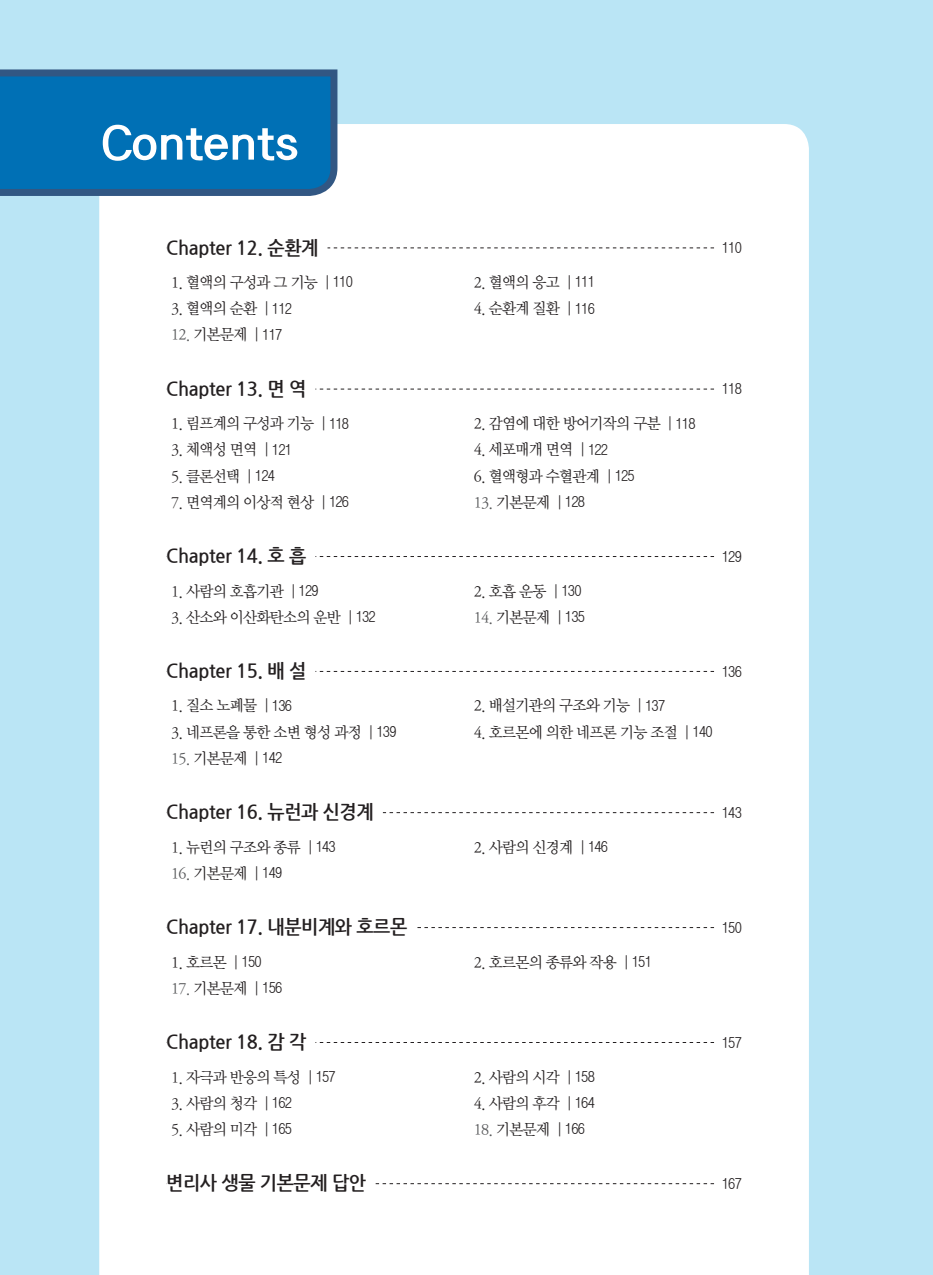
<style>
.page{position:relative;width:933px;height:1275px;background:#bae5f5}
.page>*{position:absolute;margin:0;border:0;box-sizing:border-box;transform-origin:0 0}
.t1{font:52.5px "DX Mgo Std B";color:#fff}
.t2{font:700 19.25px "Nanum Gothic";letter-spacing:-.02em;color:#231f20;scale:.95 1}
.t3{font:15.75px "DX Nmu Std 30";letter-spacing:-.05em;color:#231f20;scale:.95 1}
.t4{font:14px "D Xgo Std 20";letter-spacing:-.05em;color:#231f20}
.s1{font-family:"D Xgo Std 20";font-size:14px}
.s2{font-family:"DX Nmu Std 20"}
.s3{color:#57585a}
</style>
<div class="page">
<div style="left:99px;top:124px;width:710px;height:1151px;background:#fff"></div>
<svg style="left:327px;top:247px;width:388px;height:1px"></svg>
<div style="left:166px;top:244px;width:161px;height:9px;background:#fff"></div>
<div style="left:715px;top:242px;width:29px;height:9px;background:#fff"></div>
<svg style="left:315px;top:389px;width:400px;height:1px"></svg>
<div style="left:166px;top:385px;width:149px;height:9px;background:#fff"></div>
<div style="left:715px;top:383px;width:29px;height:9px;background:#fff"></div>
<svg style="left:315px;top:556px;width:400px;height:1px"></svg>
<div style="left:166px;top:552px;width:149px;height:9px;background:#fff"></div>
<div style="left:715px;top:551px;width:29px;height:9px;background:#fff"></div>
<svg style="left:315px;top:671px;width:400px;height:1px"></svg>
<div style="left:166px;top:667px;width:149px;height:9px;background:#fff"></div>
<div style="left:715px;top:666px;width:29px;height:9px;background:#fff"></div>
<svg style="left:383px;top:812px;width:332px;height:1px"></svg>
<div style="left:166px;top:809px;width:217px;height:8px;background:#fff"></div>
<div style="left:715px;top:807px;width:29px;height:9px;background:#fff"></div>
<svg style="left:416px;top:927px;width:299px;height:1px"></svg>
<div style="left:166px;top:923px;width:250px;height:9px;background:#fff"></div>
<div style="left:715px;top:922px;width:29px;height:9px;background:#fff"></div>
<svg style="left:315px;top:1042px;width:400px;height:1px"></svg>
<div style="left:166px;top:1038px;width:149px;height:9px;background:#fff"></div>
<div style="left:715px;top:1037px;width:29px;height:9px;background:#fff"></div>
<svg style="left:375px;top:1183px;width:340px;height:1px"></svg>
<div style="left:166px;top:1180px;width:209px;height:8px;background:#fff"></div>
<div style="left:715px;top:1178px;width:29px;height:9px;background:#fff"></div>
<svg style="left:0;top:69px;width:341px;height:130px;background:#0c70b0"></svg>
<h1 class="t1" style="left:101px;top:121px;width:199px">Contents</h1>
<p class="t2" style="left:166px;top:238px;width:162px">Chapter 12. 순환계</p>
<p class="t4" style="left:722px;top:241px;width:22px">110</p>
<p class="t3" style="left:171px;top:274px;width:193px">1. 혈액의 구성과 그 기능 | <span class="s1">110</span></p>
<p class="t3" style="left:474px;top:274px;width:129px">2. 혈액의 응고 | <span class="s1">111</span></p>
<p class="t3" style="left:171px;top:301px;width:129px"><span class="s2">3</span>. 혈액의 순환 | <span class="s1">112</span></p>
<p class="t3" style="left:474px;top:301px;width:129px">4. 순환계 질환 | <span class="s1">116</span></p>
<p class="t3" style="left:171px;top:327px;width:118px"><span class="s3">12.</span> 기본문제 | <span class="s1">117</span></p>
<p class="t2" style="left:166px;top:379px;width:149px">Chapter 13. 면 역</p>
<p class="t4" style="left:722px;top:382px;width:22px">118</p>
<p class="t3" style="left:171px;top:415px;width:189px">1. 림프계의 구성과 기능 | <span class="s1">118</span></p>
<p class="t3" style="left:474px;top:415px;width:235px">2. 감염에 대한 방어기작의 구분 | <span class="s1">118</span></p>
<p class="t3" style="left:171px;top:442px;width:129px"><span class="s2">3</span>. 체액성 면역 | <span class="s1">121</span></p>
<p class="t3" style="left:474px;top:442px;width:143px">4. 세포매개 면역 | <span class="s1">122</span></p>
<p class="t3" style="left:171px;top:468px;width:111px"><span class="s2">5.</span> 클론선택 | <span class="s1">124</span></p>
<p class="t3" style="left:474px;top:468px;width:171px">6. 혈액형과 수혈관계 | <span class="s1">125</span></p>
<p class="t3" style="left:171px;top:494px;width:189px"><span class="s2">7.</span> 면역계의 이상적 현상 | <span class="s1">126</span></p>
<p class="t3" style="left:474px;top:494px;width:118px"><span class="s3">13.</span> 기본문제 | <span class="s1">128</span></p>
<p class="t2" style="left:166px;top:547px;width:149px">Chapter 14. 호 흡</p>
<p class="t4" style="left:722px;top:549px;width:22px">129</p>
<p class="t3" style="left:171px;top:583px;width:157px"><span class="s2">1</span>. 사람의 호흡기관 | <span class="s1">129</span></p>
<p class="t3" style="left:474px;top:583px;width:115px">2. 호흡 운동 | <span class="s1">130</span></p>
<p class="t3" style="left:171px;top:609px;width:217px"><span class="s2">3</span>. 산소와 이산화탄소의 운반 | <span class="s1">132</span></p>
<p class="t3" style="left:474px;top:609px;width:118px"><span class="s3">14.</span> 기본문제 | <span class="s1">135</span></p>
<p class="t2" style="left:166px;top:661px;width:149px">Chapter 15. 배 설</p>
<p class="t4" style="left:722px;top:664px;width:22px">136</p>
<p class="t3" style="left:171px;top:698px;width:129px">1. 질소 노폐물 | <span class="s1">136</span></p>
<p class="t3" style="left:474px;top:698px;width:203px">2. 배설기관의 구조와 기능 | <span class="s1">137</span></p>
<p class="t3" style="left:171px;top:724px;width:239px"><span class="s2">3</span>. 네프론을 통한 소변 형성 과정 | <span class="s1">139</span></p>
<p class="t3" style="left:474px;top:724px;width:253px">4. 호르몬에 의한 네프론 기능 조절 | <span class="s1">140</span></p>
<p class="t3" style="left:171px;top:750px;width:118px"><span class="s3">15.</span> 기본문제 | <span class="s1">142</span></p>
<p class="t2" style="left:166px;top:803px;width:220px">Chapter 16. 뉴런과 신경계</p>
<p class="t4" style="left:722px;top:805px;width:22px">143</p>
<p class="t3" style="left:171px;top:839px;width:175px"><span class="s2">1</span>. 뉴런의 구조와 종류 | <span class="s1">143</span></p>
<p class="t3" style="left:474px;top:839px;width:143px">2. 사람의 신경계 | <span class="s1">146</span></p>
<p class="t3" style="left:171px;top:865px;width:118px"><span class="s3">16.</span> 기본문제 | <span class="s1">149</span></p>
<p class="t2" style="left:166px;top:918px;width:255px">Chapter 17. 내분비계와 호르몬</p>
<p class="t4" style="left:722px;top:920px;width:22px">150</p>
<p class="t3" style="left:171px;top:954px;width:97px">1. 호르몬 | <span class="s1">150</span></p>
<p class="t3" style="left:474px;top:954px;width:189px">2. 호르몬의 종류와 작용 | <span class="s1">151</span></p>
<p class="t3" style="left:171px;top:980px;width:118px"><span class="s3">17.</span> 기본문제 | <span class="s1">156</span></p>
<p class="t2" style="left:166px;top:1032px;width:149px">Chapter 18. 감 각</p>
<p class="t4" style="left:722px;top:1035px;width:22px">157</p>
<p class="t3" style="left:171px;top:1069px;width:175px"><span class="s2">1</span>. 자극과 반응의 특성 | <span class="s1">157</span></p>
<p class="t3" style="left:474px;top:1069px;width:129px">2. 사람의 시각 | <span class="s1">158</span></p>
<p class="t3" style="left:171px;top:1095px;width:129px"><span class="s2">3</span>. 사람의 청각 | <span class="s1">162</span></p>
<p class="t3" style="left:474px;top:1095px;width:129px">4. 사람의 후각 | <span class="s1">164</span></p>
<p class="t3" style="left:171px;top:1121px;width:129px"><span class="s2">5.</span> 사람의 미각 | <span class="s1">165</span></p>
<p class="t3" style="left:474px;top:1121px;width:118px"><span class="s3">18.</span> 기본문제 | <span class="s1">166</span></p>
<p class="t2" style="left:166px;top:1174px;width:212px">변리사 생물 기본문제 답안</p>
<p class="t4" style="left:722px;top:1176px;width:22px">167</p>
</div>
